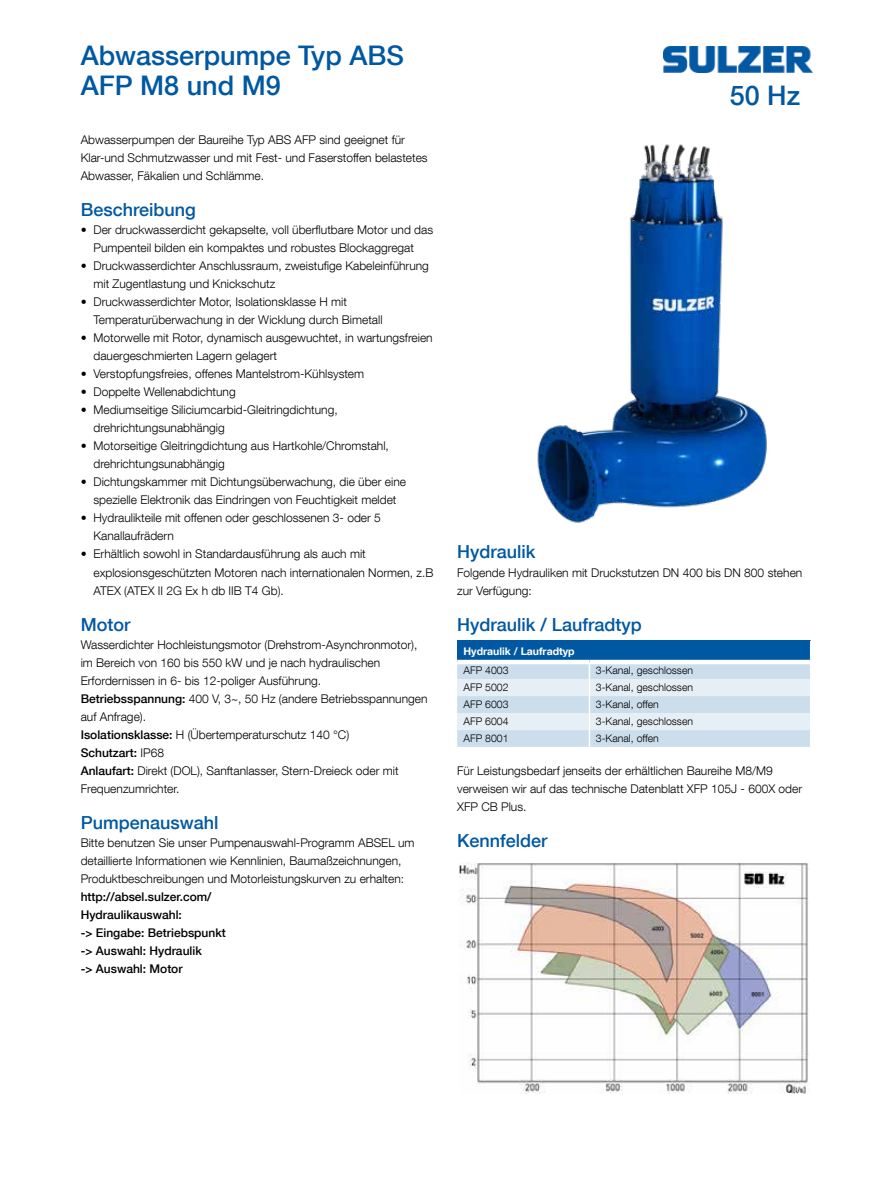
<style>
.page{position:relative;width:893px;height:1191px;background:#fff}
.page>*{position:absolute;margin:0;border:0;box-sizing:border-box;transform-origin:0 0}
.t1{font:500 27px/30px "Helvetica Neue LT Com";color:#0058a2}
.t2{font:500 18px "Helvetica Neue LT Com";color:#0058a2}
.t3{font:300 12px/18px "Helvetica Neue LT Com";color:#000}
.t4{font:500 12px/18px "Helvetica Neue LT Com";color:#000}
.t5{font:300 10.5px "Helvetica Neue LT Com";color:#000}
.t6{font:700 10.5px "Helvetica Neue LT Com";color:#fff}
.s1{font-weight:500}
</style>
<div class="page">
<img style="left:663px;top:46px;width:149px;height:26px">
<img style="left:537px;top:144px;width:230px;height:379px">
<img style="left:459px;top:862px;width:350px;height:231px">
<svg style="left:457px;top:641px;width:353px;height:106px;background:#b2cce2"></svg>
<h1 class="t1" style="left:81px;top:40px;width:325px">Abwasserpumpe Typ ABS<br>AFP M8 und M9</h1>
<p class="t3" style="left:81px;top:131px;width:348px">Abwasserpumpen der Baureihe Typ ABS AFP sind geeignet für<br>Klar-und Schmutzwasser und mit Fest- und Faserstoffen belastetes<br>Abwasser, Fäkalien und Schlämme.</p>
<h2 class="t2" style="left:81px;top:199px;width:117px">Beschreibung</h2>
<p class="t3" style="left:81px;top:221px;width:354px;text-align:center">• Der druckwasserdicht gekapselte, voll überflutbare Motor und das<br>Pumpenteil bilden ein kompaktes und robustes Blockaggregat</p>
<p class="t3" style="left:94px;top:257px;width:337px;text-indent:-13px">• Druckwasserdichter Anschlussraum, zweistufige Kabeleinführung mit Zugentlastung und Knickschutz</p>
<p class="t3" style="left:94px;top:293px;width:291px;text-indent:-13px">• Druckwasserdichter Motor, Isolationsklasse H mit<br>Temperaturüberwachung in der Wicklung durch Bimetall</p>
<p class="t3" style="left:94px;top:329px;width:341px;text-indent:-13px">• Motorwelle mit Rotor, dynamisch ausgewuchtet, in wartungsfreien dauergeschmierten Lagern gelagert</p>
<p class="t3" style="left:81px;top:365px;width:285px">• Verstopfungsfreies, offenes Mantelstrom-Kühlsystem</p>
<p class="t3" style="left:81px;top:383px;width:157px">• Doppelte Wellenabdichtung</p>
<p class="t3" style="left:94px;top:401px;width:246px;text-indent:-13px">• Mediumseitige Siliciumcarbid-Gleitringdichtung, drehrichtungsunabhängig</p>
<p class="t3" style="left:94px;top:437px;width:297px;text-indent:-13px">• Motorseitige Gleitringdichtung aus Hartkohle/Chromstahl, drehrichtungsunabhängig</p>
<p class="t3" style="left:81px;top:473px;width:327px;text-align:center">• Dichtungskammer mit Dichtungsüberwachung, die über eine spezielle Elektronik das Eindringen von Feuchtigkeit meldet</p>
<p class="t3" style="left:94px;top:509px;width:289px;text-indent:-13px">• Hydraulikteile mit offenen oder geschlossenen 3- oder 5<br>Kanallaufrädern</p>
<p class="t3" style="left:94px;top:545px;width:341px;text-indent:-13px">• Erhältlich sowohl in Standardausführung als auch mit explosionsgeschützten Motoren nach internationalen Normen, z.B<br>ATEX (ATEX II 2G Ex h db IIB T4 Gb).</p>
<h2 class="t2" style="left:81px;top:613px;width:51px">Motor</h2>
<p class="t3" style="left:81px;top:635px;width:348px">Wasserdichter Hochleistungsmotor (Drehstrom-Asynchronmotor), im Bereich von 160 bis 550 kW und je nach hydraulischen Erfordernissen in 6- bis 12-poliger Ausführung.<br><span class="s1">Betriebsspannung:</span> 400 V, 3~, 50 Hz (andere Betriebsspannungen auf Anfrage).<br><span class="s1">Isolationsklasse:</span> H (Übertemperaturschutz 140 °C)<br><span class="s1">Schutzart:</span> IP68<br><span class="s1">Anlaufart:</span> Direkt (DOL), Sanftanlasser, Stern-Dreieck oder mit Frequenzumrichter.</p>
<h2 class="t2" style="left:81px;top:811px;width:139px">Pumpenauswahl</h2>
<p class="t3" style="left:81px;top:833px;width:335px">Bitte benutzen Sie unser Pumpenauswahl-Programm ABSEL um detaillierte Informationen wie Kennlinien, Baumaßzeichnungen,<br>Produktbeschreibungen und Motorleistungskurven zu erhalten:</p>
<p class="t4" style="left:81px;top:887px;width:147px">http://absel.sulzer.com/<br>Hydraulikauswahl:<br>-&gt; Eingabe: Betriebspunkt -&gt; Auswahl: Hydraulik<br>-&gt; Auswahl: Motor</p>
<h1 class="t1" style="left:730px;top:80px;width:72px">50 Hz</h1>
<h2 class="t2" style="left:457px;top:541px;width:80px">Hydraulik</h2>
<p class="t3" style="left:457px;top:563px;width:347px">Folgende Hydrauliken mit Druckstutzen DN 400 bis DN 800 stehen zur Verfügung:</p>
<h2 class="t2" style="left:457px;top:613px;width:186px">Hydraulik / Laufradtyp</h2>
<p class="t6" style="left:463px;top:645px;width:113px">Hydraulik / Laufradtyp</p>
<p class="t5" style="left:463px;top:664px;width:47px">AFP 4003</p>
<p class="t5" style="left:596px;top:664px;width:99px">3-Kanal, geschlossen</p>
<p class="t5" style="left:463px;top:681px;width:47px">AFP 5002</p>
<p class="t5" style="left:596px;top:681px;width:99px">3-Kanal, geschlossen</p>
<p class="t5" style="left:463px;top:698px;width:47px">AFP 6003</p>
<p class="t5" style="left:596px;top:698px;width:65px">3-Kanal, offen</p>
<p class="t5" style="left:463px;top:715px;width:47px">AFP 6004</p>
<p class="t5" style="left:596px;top:715px;width:99px">3-Kanal, geschlossen</p>
<p class="t5" style="left:463px;top:732px;width:47px">AFP 8001</p>
<p class="t5" style="left:596px;top:732px;width:65px">3-Kanal, offen</p>
<p class="t3" style="left:457px;top:761px;width:346px">Für Leistungsbedarf jenseits der erhältlichen Baureihe M8/M9 verweisen wir auf das technische Datenblatt XFP 105J - 600X oder<br>XFP CB Plus.</p>
<h2 class="t2" style="left:457px;top:829px;width:92px">Kennfelder</h2>
</div>
